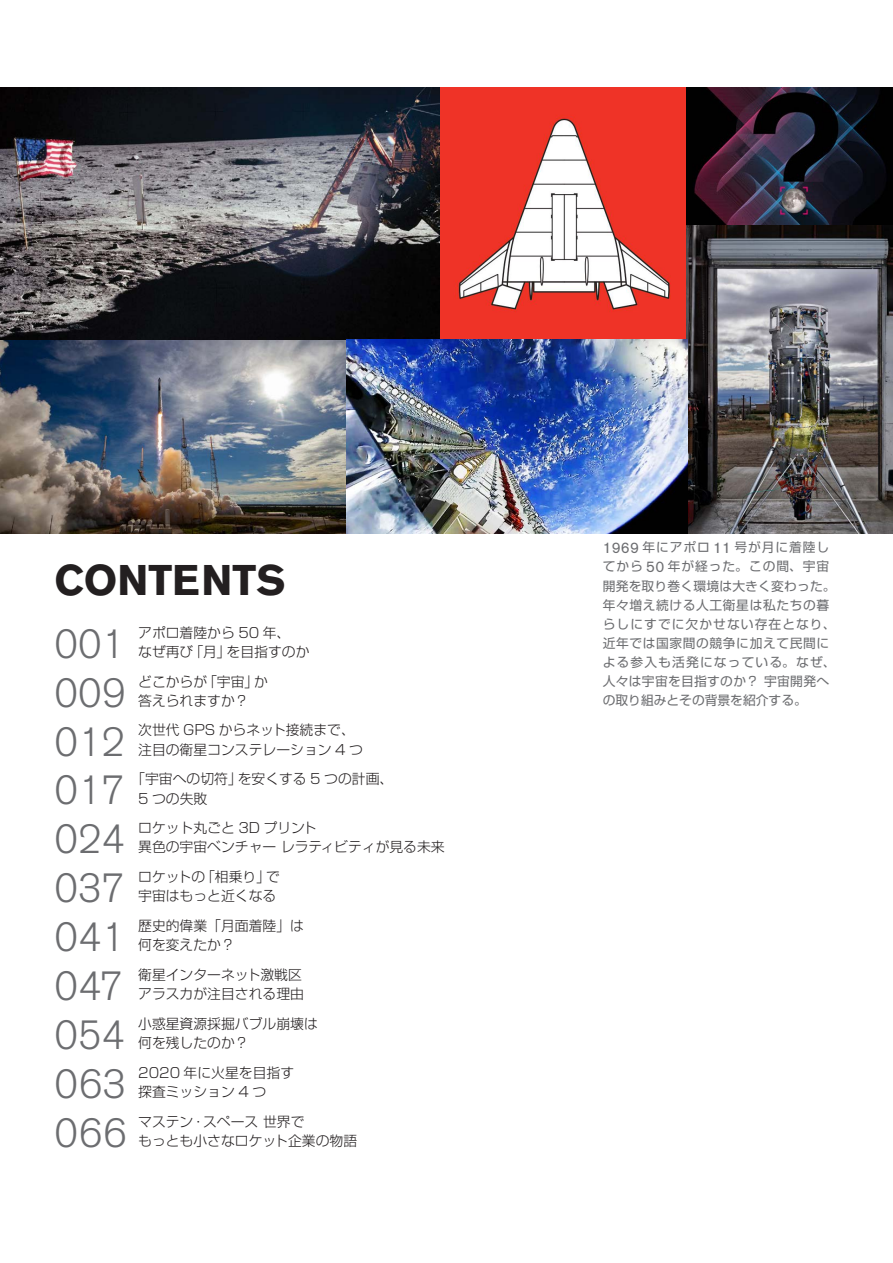
<style>
.page{position:relative;width:893px;height:1263px;background:#fff}
.page>*{position:absolute;margin:0;border:0;box-sizing:border-box;transform-origin:0 0}
.t1{font:700 42.45px "Akzidenz Grotesk BE";color:#231f20}
.t2{font:300 40.35px/48.9px "Akzidenz Grotesk BE";color:#6c6d70;text-align:justify}
.t3{font:300 13.8px/19.2px "Shin Go Pr 6 N";color:#231f20}
.t4{font:12.75px/19.2px "Shin Go Pr 6 N";letter-spacing:.045em;color:#6c6d70}
.s1{font-family:"Akzidenz Grotesk BE";font-size:15.3px}
</style>
<div class="page">
<img style="left:0;top:87px;width:686px;height:447px">
<img style="left:686px;top:87px;width:207px;height:447px">
<h1 class="t1" style="left:54px;top:556px;width:233px">CONTENTS</h1>
<p class="t3" style="left:138px;top:621px;width:214px">アポロ着陸から 50 年、<br>なぜ再び「月」を目指すのか　　　</p>
<p class="t3" style="left:138px;top:670px;width:131px">どこからが「宇宙」か答えられますか？</p>
<p class="t3" style="left:138px;top:719px;width:226px">次世代 GPS からネット接続まで、注目の衛星コンステレーション 4 つ</p>
<p class="t3" style="left:138px;top:768px;width:257px;text-indent:-7px">「宇宙への切符」を安くする 5 つの計画、<br>5 つの失敗</p>
<p class="t3" style="left:138px;top:817px;width:308px">ロケット丸ごと 3D プリント<br>異色の宇宙ベンチャー レラティビティが見る未来</p>
<p class="t3" style="left:138px;top:866px;width:143px">ロケットの「相乗り」で宇宙はもっと近くなる</p>
<p class="t3" style="left:138px;top:915px;width:167px">歴史的偉業「月面着陸」は何を変えたか？</p>
<p class="t3" style="left:138px;top:964px;width:167px">衛星インターネット激戦区アラスカが注目される理由</p>
<p class="t3" style="left:138px;top:1013px;width:181px">小惑星資源採掘バブル崩壊は何を残したのか？</p>
<p class="t3" style="left:138px;top:1062px;width:157px">2020 年に火星を目指す探査ミッション 4 つ</p>
<p class="t3" style="left:138px;top:1111px;width:221px">マステン・スペース 世界で<br>もっとも小さなロケット企業の物語</p>
<h2 class="t2" style="left:54px;top:620px;width:74px">001<br>009<br>012<br>017<br>024<br>037<br>041<br>047<br>054<br>063<br>066</h2>
<p class="t4" style="left:603px;top:537px;width:234px"><span class="s1">1969</span> 年にアポロ <span class="s1">11</span> 号が月に着陸してから <span class="s1">50</span> 年が経った。この間、宇宙開発を取り巻く環境は大きく変わった。年々増え続ける人工衛星は私たちの暮らしにすでに欠かせない存在となり、近年では国家間の競争に加えて民間による参入も活発になっている。なぜ、人々は宇宙を目指すのか？宇宙開発への取り組みとその背景を紹介する。</p>
</div>
